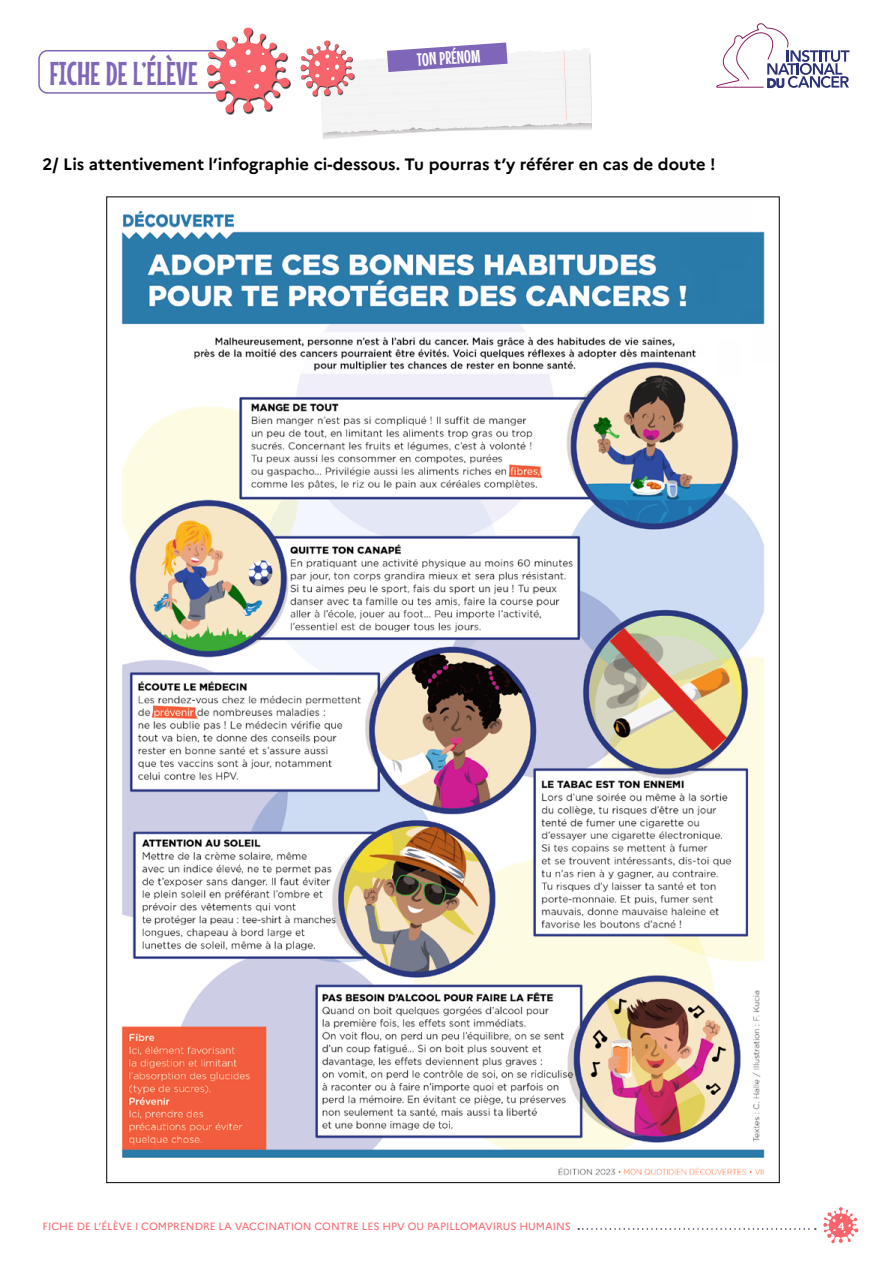
<style>
.page{position:relative;width:893px;height:1263px;background:#fff}
.page>*{position:absolute;margin:0;border:0;box-sizing:border-box;transform-origin:0 0}
.t1{font:33px "Mouse Memoirs";color:#7f66b8}
.t2{font:18px "Mouse Memoirs";color:#fff}
.t3{font:700 16.5px "Marianne";color:#000}
.t4{font:10.5px "Marianne";color:#f8646b}
.t5{font:700 10.5px "Marianne";color:#fff}
</style>
<div class="page">
<svg style="left:716px;top:23px;width:134px;height:65px"></svg>
<img style="left:121px;top:210px;width:644px;height:966px">
<svg style="left:823px;top:1207px;width:36px;height:37px"></svg>
<div style="left:38px;top:50px;width:221px;height:44px;border:2px solid #7f66b8;border-radius:9px"></div>
<svg style="left:578px;top:1228px;width:238px;height:2px"></svg>
<svg style="left:207px;top:27px;width:83px;height:88px"></svg>
<svg style="left:300px;top:40px;width:292px;height:99px"></svg>
<h1 class="t1" style="left:49px;top:54px;width:150px">FICHE DE L’ÉLÈVE</h1>
<p class="t2" style="left:416px;top:49px;width:65px;rotate:-4deg">TON PRÉNOM</p>
<p class="t3" style="left:43px;top:154px;width:675px">2/ Lis attentivement l’infographie ci-dessous. Tu pourras t’y référer en cas de doute !</p>
<p class="t4" style="left:43px;top:1220px;width:530px">FICHE DE L’ÉLÈVE I COMPRENDRE LA VACCINATION CONTRE LES HPV OU PAPILLOMAVIRUS HUMAINS</p>
<p class="t5" style="left:838px;top:1220px;width:8px">4</p>
</div>
